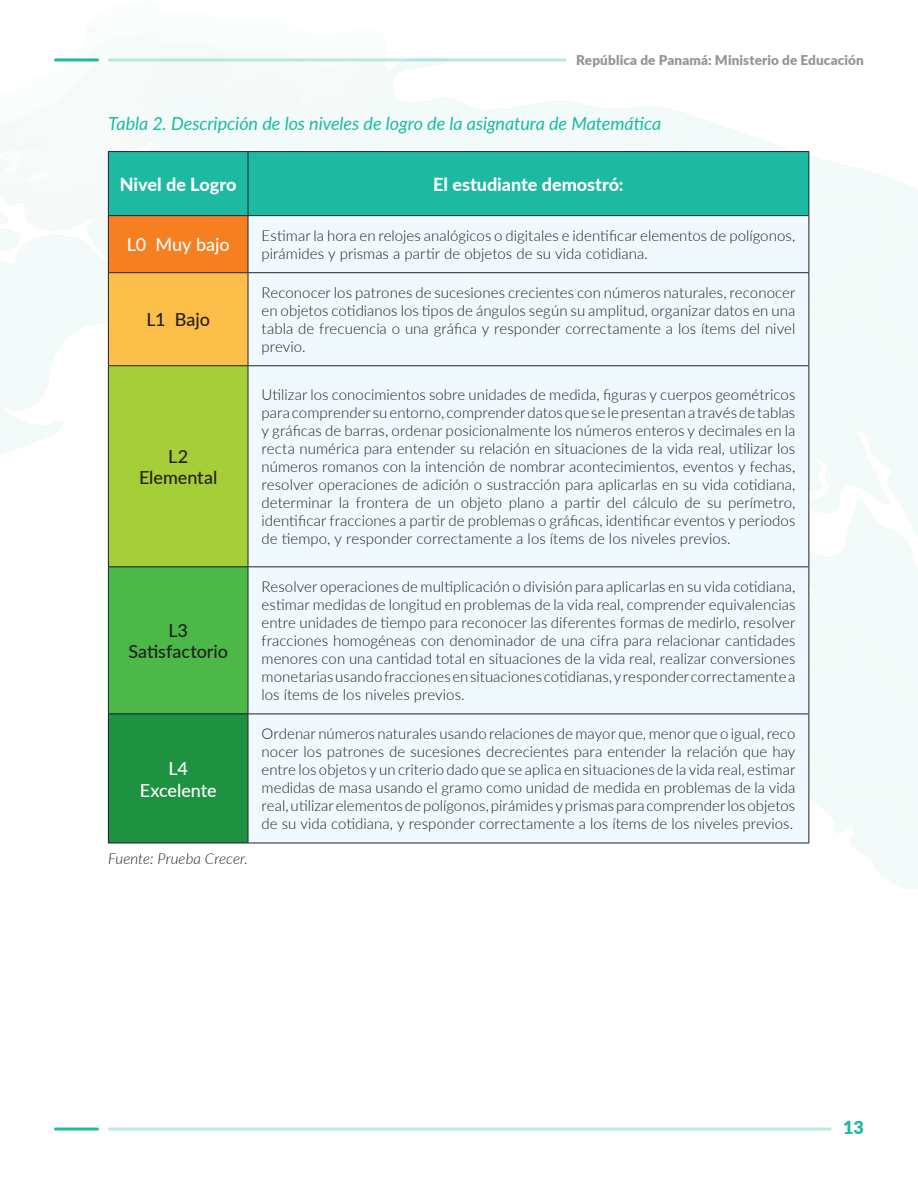
<style>
.page{position:relative;width:918px;height:1188px;background:#fff}
.page>*{position:absolute;margin:0;border:0;box-sizing:border-box;transform-origin:0 0}
.Tablas{font:italic 18px "Lato";letter-spacing:-.005em;color:#1db9a1}
.Cuerpos_de_texto_1_c{font:800 18px "Lato";color:#fff}
.Cuerpos_de_texto_1_c-2{font:500 18px "Lato";color:#231f20}
.Cuerpos_de_texto_1_c-3{font:500 18px "Lato";letter-spacing:-.005em;color:#fff}
.t1{font:900 18px "Lato";color:#1db9a1}
.Cuerpos_de_texto_1_c-4{font:300 15px/18px "Lato";letter-spacing:.005em;color:#231f20;text-align:justify}
.Fuentes_Tablas_figur{font:italic 300 15px "Lato";letter-spacing:.005em;color:#231f20}
.t2{font:900 13.5px "Lato";letter-spacing:.01em;color:#939598}
</style>
<div class="page">
<hr style="left:110px;top:1128px;width:720px;height:3px;background:#bbeae3">
<hr style="left:56px;top:1128px;width:41px;height:3px;background:#1db9a1">
<svg style="left:390px;top:58px;width:528px;height:176px"></svg>
<svg style="left:107px;top:83px;width:768px;height:439px"></svg>
<div style="left:855px;top:234px;width:63px;height:60px;background:#f3fbfa"></div>
<svg style="left:0;top:230px;width:108px;height:279px"></svg>
<svg style="left:809px;top:294px;width:109px;height:594px"></svg>
<svg style="left:0;top:197px;width:108px;height:33px;fill:#f5faf9"></svg>
<div style="left:107px;top:58px;width:278px;height:139px;background:#f5fbfa"></div>
<svg style="left:218px;top:75px;width:15px;height:12px"></svg>
<svg style="left:300px;top:95px;width:3px;height:9px"></svg>
<svg style="left:5px;top:58px;width:151px;height:138px"></svg>
<div style="left:109px;top:152px;width:699px;height:63px;background:#1db9a1"></div>
<div style="left:108px;top:216px;width:140px;height:57px;background:#f57f21"></div>
<div style="left:249px;top:216px;width:559px;height:627px;background:#f0f9fd"></div>
<div style="left:108px;top:273px;width:140px;height:93px;background:#fbbe48"></div>
<div style="left:108px;top:366px;width:140px;height:201px;background:#a6ce39"></div>
<div style="left:108px;top:567px;width:140px;height:147px;background:#4cb848"></div>
<div style="left:108px;top:714px;width:140px;height:129px;background:#1f9242"></div>
<hr style="left:108px;top:151px;width:140px;height:1px;background:#1d2232">
<hr style="left:108px;top:152px;width:1px;height:63px;background:#1d2232">
<hr style="left:248px;top:151px;width:561px;height:1px;background:#1d2232">
<hr style="left:248px;top:152px;width:1px;height:63px;background:#1d2232">
<hr style="left:808px;top:152px;width:1px;height:63px;background:#1d2232">
<hr style="left:108px;top:215px;width:140px;height:1px;background:#1d2232">
<hr style="left:108px;top:216px;width:1px;height:56px;background:#1d2232">
<hr style="left:248px;top:215px;width:561px;height:1px;background:#1d2232">
<hr style="left:248px;top:216px;width:1px;height:56px;background:#1d2232">
<hr style="left:808px;top:216px;width:1px;height:56px;background:#1d2232">
<hr style="left:108px;top:272px;width:140px;height:1px;background:#1d2232">
<hr style="left:108px;top:273px;width:1px;height:92px;background:#1d2232">
<hr style="left:248px;top:272px;width:561px;height:1px;background:#1d2232">
<hr style="left:248px;top:273px;width:1px;height:92px;background:#1d2232">
<hr style="left:808px;top:273px;width:1px;height:92px;background:#1d2232">
<hr style="left:108px;top:365px;width:140px;height:1px;background:#1d2232">
<hr style="left:108px;top:366px;width:1px;height:200px;background:#1d2232">
<hr style="left:248px;top:365px;width:561px;height:1px;background:#1d2232">
<hr style="left:248px;top:366px;width:1px;height:200px;background:#1d2232">
<hr style="left:808px;top:366px;width:1px;height:200px;background:#1d2232">
<hr style="left:108px;top:566px;width:140px;height:1px;background:#1d2232">
<hr style="left:108px;top:567px;width:1px;height:147px;background:#1d2232">
<hr style="left:248px;top:566px;width:561px;height:1px;background:#1d2232">
<hr style="left:248px;top:567px;width:1px;height:147px;background:#1d2232">
<hr style="left:808px;top:567px;width:1px;height:147px;background:#1d2232">
<hr style="left:108px;top:714px;width:140px;height:1px;background:#1d2232">
<hr style="left:108px;top:714px;width:1px;height:129px;background:#1d2232">
<hr style="left:248px;top:714px;width:561px;height:1px;background:#1d2232">
<hr style="left:248px;top:714px;width:1px;height:129px;background:#1d2232">
<hr style="left:808px;top:714px;width:1px;height:129px;background:#1d2232">
<hr style="left:108px;top:843px;width:140px;height:1px;background:#1d2232">
<hr style="left:248px;top:843px;width:561px;height:1px;background:#1d2232">
<p class="t2" style="left:576px;top:50px;width:289px">República de Panamá: Ministerio de Educación</p>
<p class="Tablas" style="left:108px;top:110px;width:555px">Tabla 2. Descripción de los niveles de logro de la asignatura de Matemática</p>
<p class="Cuerpos_de_texto_1_c" style="left:120px;top:171px;width:118px">Nivel de Logro</p>
<p class="Cuerpos_de_texto_1_c" style="left:433px;top:171px;width:192px">El estudiante demostró:</p>
<p class="Cuerpos_de_texto_1_c-3" style="left:127px;top:232px;width:104px">L0 Muy bajo</p>
<p class="Cuerpos_de_texto_1_c-4" style="left:262px;top:226px;width:535px">Estimar la hora en relojes analógicos o digitales e identificar elementos de polígonos, pirámides y prismas a partir de objetos de su vida cotidiana.</p>
<p class="Cuerpos_de_texto_1_c-2" style="left:146px;top:307px;width:65px">L1 Bajo</p>
<p class="Cuerpos_de_texto_1_c-2" style="left:168px;top:443px;width:21px">L2</p>
<p class="Cuerpos_de_texto_1_c-2" style="left:139px;top:465px;width:80px">Elemental</p>
<p class="Cuerpos_de_texto_1_c-2" style="left:168px;top:617px;width:21px">L3</p>
<p class="Cuerpos_de_texto_1_c-2" style="left:128px;top:639px;width:101px">Satisfactorio</p>
<p class="Cuerpos_de_texto_1_c-3" style="left:169px;top:755px;width:21px">L4</p>
<p class="Cuerpos_de_texto_1_c-3" style="left:140px;top:777px;width:78px">Excelente</p>
<p class="Fuentes_Tablas_figur" style="left:108px;top:848px;width:141px">Fuente: Prueba Crecer.</p>
<p class="Cuerpos_de_texto_1_c-4" style="left:262px;top:283px;width:535px">Reconocer los patrones de sucesiones crecientes con números naturales, reconocer en objetos cotidianos los tipos de ángulos según su amplitud, organizar datos en una tabla de frecuencia o una gráfica y responder correctamente a los ítems del nivel previo.</p>
<p class="Cuerpos_de_texto_1_c-4" style="left:262px;top:385px;width:535px">Utilizar los conocimientos sobre unidades de medida, figuras y cuerpos geométricos para comprender su entorno, comprender datos que se le presentan a través de tablas y gráficas de barras, ordenar posicionalmente los números enteros y decimales en la recta numérica para entender su relación en situaciones de la vida real, utilizar los números romanos con la intención de nombrar acontecimientos, eventos y fechas, resolver operaciones de adición o sustracción para aplicarlas en su vida cotidiana, determinar la frontera de un objeto plano a partir del cálculo de su perímetro, identificar fracciones a partir de problemas o gráficas, identificar eventos y periodos de tiempo, y responder correctamente a los ítems de los niveles previos.</p>
<p class="Cuerpos_de_texto_1_c-4" style="left:262px;top:577px;width:535px">Resolver operaciones de multiplicación o división para aplicarlas en su vida cotidiana, estimar medidas de longitud en problemas de la vida real, comprender equivalencias entre unidades de tiempo para reconocer las diferentes formas de medirlo, resolver fracciones homogéneas con denominador de una cifra para relacionar cantidades menores con una cantidad total en situaciones de la vida real, realizar conversiones monetarias usando fracciones en situaciones cotidianas, y responder correctamente a los ítems de los niveles previos.</p>
<p class="Cuerpos_de_texto_1_c-4" style="left:262px;top:725px;width:535px">Ordenar números naturales usando relaciones de mayor que, menor que o igual, reco nocer los patrones de sucesiones decrecientes para entender la relación que hay entre los objetos y un criterio dado que se aplica en situaciones de la vida real, estimar medidas de masa usando el gramo como unidad de medida en problemas de la vida real, utilizar elementos de polígonos, pirámides y prismas para comprender los objetos de su vida cotidiana, y responder correctamente a los ítems de los niveles previos.</p>
<p class="t1" style="left:843px;top:1114px;width:22px">13</p>
</div>
